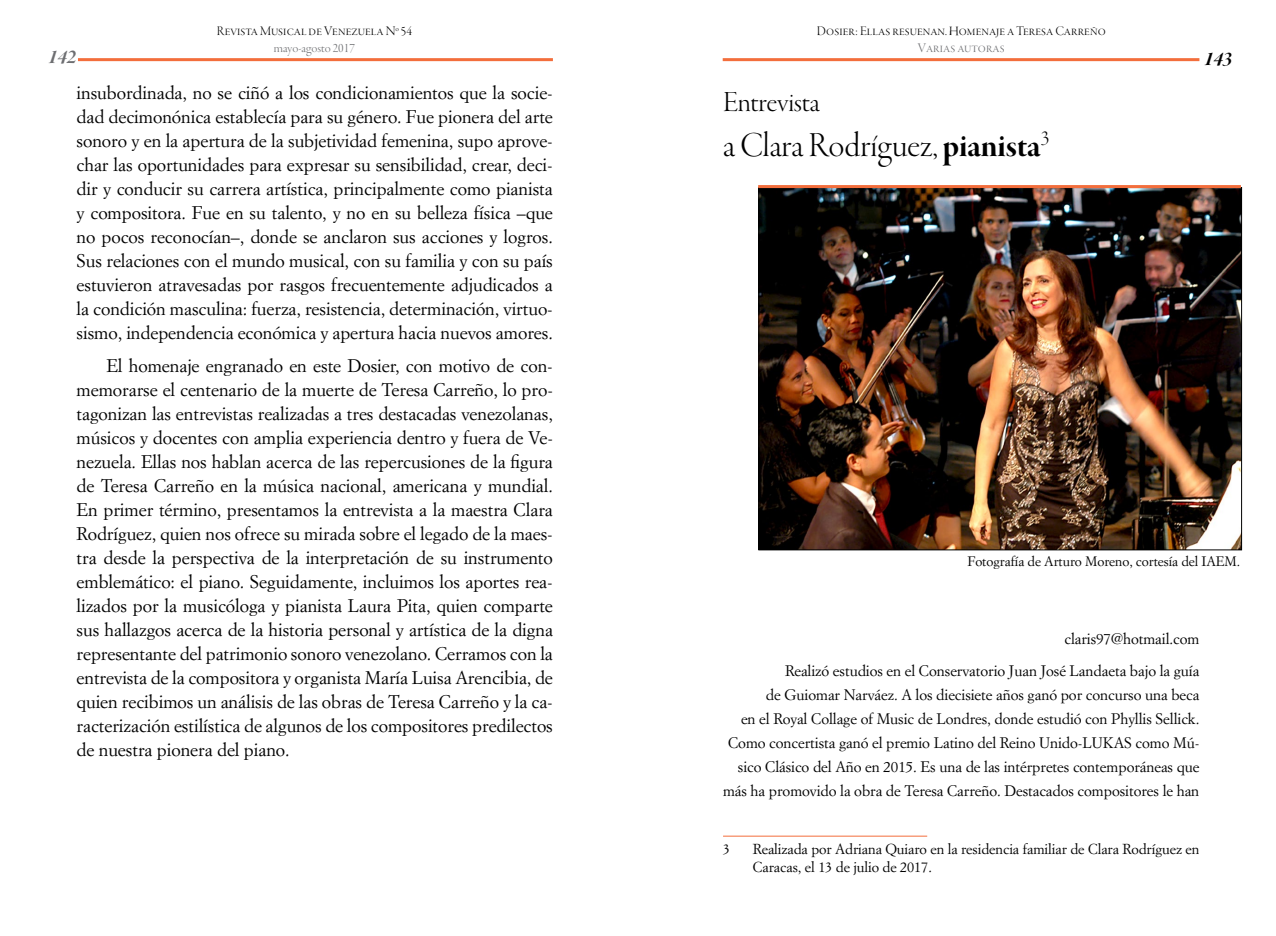
<style>
.page{position:relative;width:1276px;height:936px;background:#fff}
.page>*{position:absolute;margin:0;border:0;box-sizing:border-box;transform-origin:0 0}
.t1{font:36px "Garamond Premr Pro Lt Disp";color:#000}
.t2{font:30px "Garamond Premr Pro Lt Disp";letter-spacing:-.005em;color:#000}
.t3{font:21px "Garamond Premr Pro Bd It Disp";color:#6d6e71}
.t4{font:21px "Garamond Premr Pro Bd It Disp";color:#000}
.t5{font:18px/24px "Simoncini Garamond";letter-spacing:-.005em;color:#000;text-align:justify}
.t6{font:15px/24px "Simoncini Garamond";letter-spacing:-.005em;color:#000;text-align:right}
.t7{font:14.25px/18px "Simoncini Garamond";letter-spacing:-.005em;color:#000}
.t8{font:13.5px/16.2px "Garamond Premr Pro Lt Disp";letter-spacing:.005em;color:#000;text-align:center}
.t9{font:13.5px "Simoncini Garamond";letter-spacing:-.005em;color:#000}
.t10{font:13.5px "Garamond Premr Pro Lt Disp";letter-spacing:.01em;color:#6d6e71}
.s1{color:#6d6e71}
.s2{font-family:"Garamond Premr Pro Bd Disp"}
</style>
<div class="page">
<hr style="left:78px;top:58px;width:475px;height:3px;background:#f36e3c">
<hr style="left:722px;top:58px;width:477px;height:3px;background:#f36e3c">
<hr style="left:723px;top:835px;width:204px;height:1px;background:#f36e3c">
<img style="left:760px;top:189px;width:480px;height:359px">
<hr style="left:758px;top:185px;width:483px;height:3px;background:#f36e3c">
<p class="t8" style="left:217px;top:24px;width:197px">Revista Musical de Venezuela N<sup>o</sup> 54 <span class="s1">mayo-agosto 2017</span></p>
<p class="t8" style="left:816px;top:24px;width:290px">Dosier: Ellas resuenan. Homenaje a Teresa Carreño</p>
<p class="t10" style="left:918px;top:40px;width:88px">Varias autoras</p>
<p class="t3" style="left:48px;top:46px;width:29px">142</p>
<p class="t4" style="left:1204px;top:48px;width:29px">143</p>
<p class="t5" style="left:77px;top:80px;width:478px">insubordinada, no se ciñó a los condicionamientos que la socie&shy;dad decimonónica establecía para su género. Fue pionera del arte sonoro y en la apertura de la subjetividad femenina, supo aprove&shy;char las oportunidades para expresar su sensibilidad, crear, deci&shy;dir y conducir su carrera artística, principalmente como pianista y compositora. Fue en su talento, y no en su belleza física –que no pocos reconocían–, donde se anclaron sus acciones y logros.<br>Sus relaciones con el mundo musical, con su familia y con su país estuvieron atravesadas por rasgos frecuentemente adjudicados a la condición masculina: fuerza, resistencia, determinación, virtuo&shy;sismo, independencia económica y apertura hacia nuevos amores.</p>
<p class="t5" style="left:77px;top:353px;width:478px;text-indent:30px">El homenaje engranado en este Dosier, con motivo de con&shy;memorarse el centenario de la muerte de Teresa Carreño, lo pro&shy;tagonizan las entrevistas realizadas a tres destacadas venezolanas, músicos y docentes con amplia experiencia dentro y fuera de Ve&shy;nezuela. Ellas nos hablan acerca de las repercusiones de la figura de Teresa Carreño en la música nacional, americana y mundial.<br>En primer término, presentamos la entrevista a la maestra Clara Rodríguez, quien nos ofrece su mirada sobre el legado de la maes&shy;tra desde la perspectiva de la interpretación de su instrumento emblemático: el piano. Seguidamente, incluimos los aportes rea&shy;lizados por la musicóloga y pianista Laura Pita, quien comparte sus hallazgos acerca de la historia personal y artística de la digna representante del patrimonio sonoro venezolano. Cerramos con la entrevista de la compositora y organista María Luisa Arencibia, de quien recibimos un análisis de las obras de Teresa Carreño y la ca&shy;racterización estilística de algunos de los compositores predilectos de nuestra pionera del piano.</p>
<h2 class="t2" style="left:723px;top:86px;width:98px">Entrevista</h2>
<h1 class="t1" style="left:723px;top:125px;width:327px">a Clara Rodríguez, <span class="s2">pianista</span><sup>3</sup></h1>
<p class="t9" style="left:967px;top:552px;width:274px">Fotografía de Arturo Moreno, cortesía del IAEM.</p>
<p class="t6" style="left:785px;top:621px;width:416px;line-height:32.5px">claris97@hotmail.com<br>Realizó estudios en el Conservatorio Juan José Landaeta bajo la guía</p>
<p class="t6" style="left:723px;top:682px;width:478px">de Guiomar Narváez. A los diecisiete años ganó por concurso una beca<br>en el Royal Collage of Music de Londres, donde estudió con Phyllis Sellick.<br>Como concertista ganó el premio Latino del Reino Unido-LUKAS como Mú&shy;sico Clásico del Año en 2015. Es una de las intérpretes contemporáneas que más ha promovido la obra de Teresa Carreño. Destacados compositores le han</p>
<p class="t7" style="left:723px;top:839px;width:9px">3</p>
<p class="t7" style="left:753px;top:839px;width:448px">Realizada por Adriana Quiaro en la residencia familiar de Clara Rodríguez en<br>Caracas, el 13 de julio de 2017.</p>
</div>
